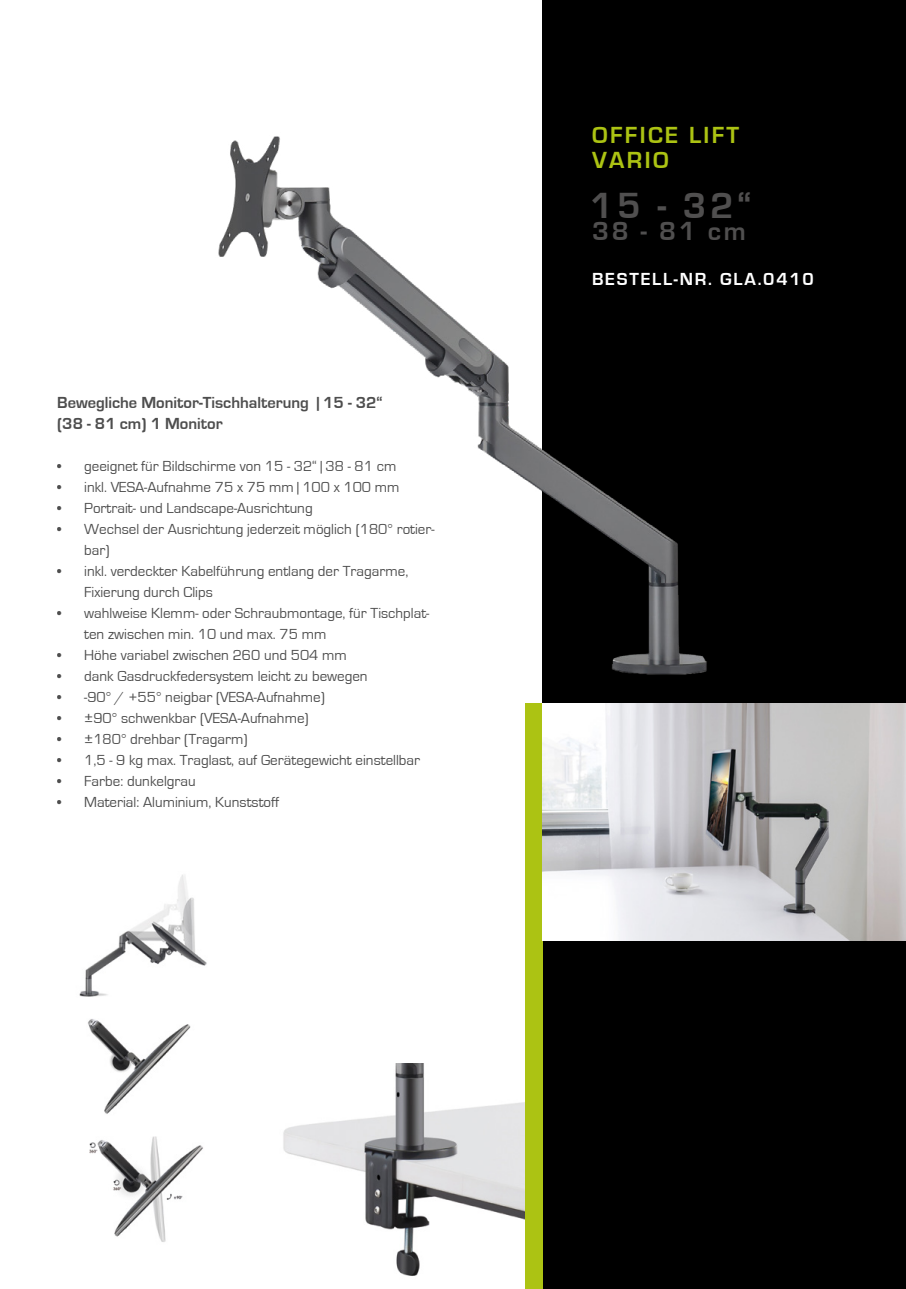
<style>
.page{position:relative;width:906px;height:1289px;background:#fff}
.page>*{position:absolute;margin:0;border:0;box-sizing:border-box;transform-origin:0 0}
.t1{font:700 37.5px "Eurostile";color:#504f4f}
.t2{font:700 27px "Eurostile";color:#504f4f}
.t3{font:700 24px/25.5px "Eurostile";letter-spacing:.1em;color:#acc313}
.t4{font:700 18px "Eurostile";letter-spacing:.1em;color:#fff}
.t5{font:700 16.5px/21px "Eurostile";color:#000}
.t6{font:15px/21px "Eurostile";color:#000}
</style>
<div class="page">
<div style="left:542px;top:0;width:364px;height:1288px;background:#000"></div>
<img style="left:218px;top:136px;width:489px;height:539px">
<img style="left:283px;top:1063px;width:242px;height:213px">
<div style="left:525px;top:703px;width:17px;height:585px;background:#acc313"></div>
<img style="left:542px;top:703px;width:364px;height:237px">
<img style="left:79px;top:875px;width:128px;height:122px">
<img style="left:88px;top:1019px;width:103px;height:95px">
<img style="left:89px;top:1136px;width:114px;height:106px">
<p class="t5" style="left:57px;top:392px;width:327px">Bewegliche Monitor-Tischhalterung | 15 - 32“ (38 - 81 cm) 1 Monitor</p>
<p class="t6" style="left:57px;top:456px;width:341px">• geeignet für Bildschirme von 15 - 32“ | 38 - 81 cm</p>
<p class="t6" style="left:57px;top:477px;width:344px">• inkl. VESA-Aufnahme 75 x 75 mm | 100 x 100 mm</p>
<p class="t6" style="left:57px;top:498px;width:257px">• Portrait- und Landscape-Ausrichtung</p>
<p class="t6" style="left:84px;top:519px;width:352px;text-indent:-27px">• Wechsel der Ausrichtung jederzeit möglich (180° rotier&shy;bar)</p>
<p class="t6" style="left:84px;top:561px;width:325px;text-indent:-27px">• inkl. verdeckter Kabelführung entlang der Tragarme,<br>Fixierung durch Clips</p>
<p class="t6" style="left:84px;top:603px;width:347px;text-indent:-27px">• wahlweise Klemm- oder Schraubmontage, für Tischplat&shy;ten zwischen min. 10 und max. 75 mm</p>
<p class="t6" style="left:57px;top:645px;width:291px">• Höhe variabel zwischen 260 und 504 mm</p>
<p class="t6" style="left:57px;top:666px;width:312px">• dank Gasdruckfedersystem leicht zu bewegen</p>
<p class="t6" style="left:57px;top:687px;width:269px">• -90° / +55° neigbar (VESA-Aufnahme)</p>
<p class="t6" style="left:57px;top:708px;width:253px">• ±90° schwenkbar (VESA-Aufnahme)</p>
<p class="t6" style="left:57px;top:729px;width:192px">• ±180° drehbar (Tragarm)</p>
<p class="t6" style="left:57px;top:750px;width:364px">• 1,5 - 9 kg max. Traglast, auf Gerätegewicht einstellbar</p>
<p class="t6" style="left:57px;top:771px;width:140px">• Farbe: dunkelgrau</p>
<p class="t6" style="left:57px;top:792px;width:223px">• Material: Aluminium, Kunststoff</p>
<h3 class="t3" style="left:592px;top:122px;width:149px">OFFICE LIFT<br>VARIO</h3>
<h1 class="t1" style="left:590px;top:185px;width:163px">15 - 32“</h1>
<h2 class="t2" style="left:592px;top:217px;width:155px">38 - 81 cm</h2>
<p class="t4" style="left:592px;top:269px;width:223px">BESTELL-NR. GLA.0410</p>
</div>
